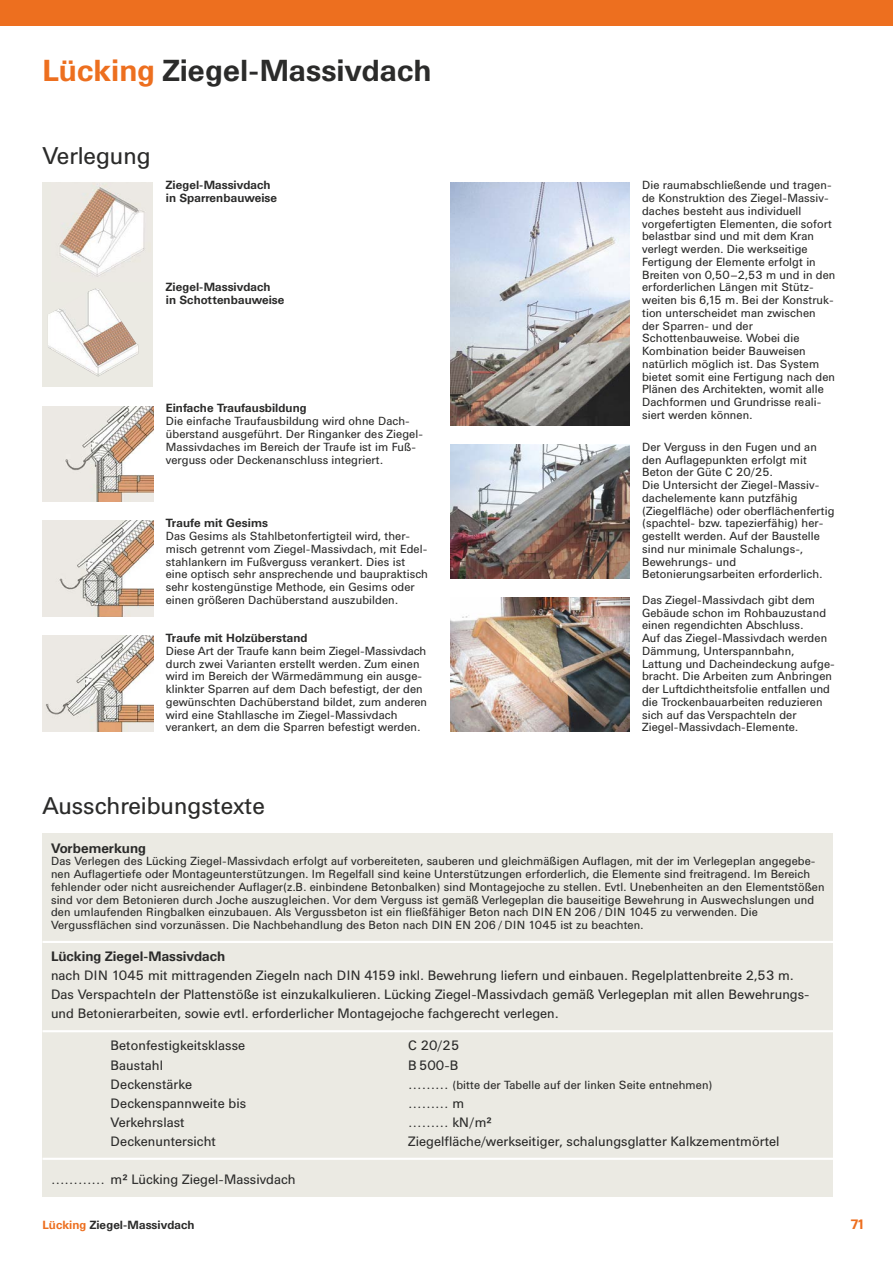
<style>
.page{position:relative;width:893px;height:1263px;background:#fff}
.page>*{position:absolute;margin:0;border:0;box-sizing:border-box;transform-origin:0 0}
.t1{font:700 30px "Univers LU";letter-spacing:.005em;color:#2b2b2a}
.t2{font:24px "Univers LU";letter-spacing:-.005em;color:#2b2b2a}
.t3{font:13.5px/19.2px "Univers LU";color:#2b2b2a}
.t4{font:13.5px "Univers LU Regular TAB";color:#2b2b2a}
.t5{font:700 13.5px "Univers LU";color:#2b2b2a}
.t6{font:700 13.5px "Univers LU";color:#ed6f1f}
.t7{font:11.7px/12.8px "Univers LU";letter-spacing:.005em;color:#2b2b2a}
.t8{font:700 11.7px/12.8px "Univers LU";letter-spacing:.005em;color:#2b2b2a}
.s1{color:#ed6f1f}
.s2{font-family:"Univers LU Regular TAB";font-size:13.5px}
</style>
<div class="page">
<div style="left:0;top:0;width:893px;height:26px;background:#ed6f1f"></div>
<div style="left:43px;top:183px;width:110px;height:204px;background:#ebeae3"></div>
<img style="left:59px;top:187px;width:85px;height:90px">
<img style="left:43px;top:406px;width:110px;height:96px">
<img style="left:48px;top:288px;width:90px;height:89px">
<img style="left:43px;top:521px;width:110px;height:96px">
<img style="left:43px;top:636px;width:110px;height:95px">
<div style="left:43px;top:833px;width:790px;height:109px;background:#ebeae3"></div>
<div style="left:43px;top:942px;width:790px;height:89px;background:#ebeae3"></div>
<div style="left:43px;top:1031px;width:790px;height:166px;background:#ebeae3"></div>
<hr style="left:43px;top:941px;width:790px;height:2px;background:#fff">
<hr style="left:43px;top:1030px;width:790px;height:2px;background:#fff">
<hr style="left:43px;top:1158px;width:790px;height:2px;background:#fff">
<img style="left:451px;top:183px;width:178px;height:242px">
<img style="left:451px;top:444px;width:178px;height:134px">
<img style="left:451px;top:597px;width:178px;height:134px">
<h1 class="t1" style="left:43px;top:60px;width:390px"><span class="s1">Lücking</span> Ziegel-Massivdach</h1>
<h2 class="t2" style="left:43px;top:147px;width:110px">Verlegung</h2>
<p class="t8" style="left:166px;top:180px;width:113px">Ziegel-Massivdach in Sparrenbauweise</p>
<p class="t8" style="left:166px;top:282px;width:120px">Ziegel-Massivdach<br>in Schottenbauweise</p>
<p class="t8" style="left:166px;top:403px;width:142px">Einfache Traufausbildung</p>
<p class="t7" style="left:166px;top:416px;width:259px">Die einfache Trau f ausbildung wird ohne Dach - über stand aus geführt. Der Ringanker des Ziegel-Massiv daches im Bereich der Traufe ist im Fuß - verguss oder Deckenanschluss integriert.</p>
<p class="t8" style="left:166px;top:518px;width:104px">Traufe mit Gesims</p>
<p class="t7" style="left:166px;top:531px;width:264px">Das Gesims als Stahl betonfertig teil wird, ther&shy;misch getrennt vom Ziegel-Mas siv dach, mit Edel - stahl an kern im Fußverguss ver ankert. Dies ist eine optisch sehr ansprechende und bau prak tisch sehr kosten günstige Methode, ein Gesims oder einen größeren Dachüberstand auszubilden.</p>
<p class="t8" style="left:166px;top:633px;width:143px">Traufe mit Holzüber stand</p>
<p class="t7" style="left:166px;top:646px;width:263px">Diese Art der Traufe kann beim Ziegel-Massiv dach durch zwei Varianten er stellt werden. Zum einen wird im Bereich der Wärme däm mung ein ausge - klinkter Sparren auf dem Dach be festigt, der den gewünsch ten Dach über stand bildet, zum anderen wird eine Stahl lasche im Ziegel-Massiv dach verankert, an dem die Sparren befestigt werden.</p>
<p class="t7" style="left:642px;top:180px;width:195px">Die raumabschließende und tra gen - de Konstruktion des Ziegel-Massiv - daches besteht aus individuell<br>vor gefertigten Elementen, die sofort belastbar sind und mit dem Kran verlegt werden. Die werkseitige<br>Ferti gung der Elemente erfolgt in<br>Breiten von 0,50–2,53 m und in den erforderlichen Längen mit Stütz - weiten bis 6,15 m. Bei der Kon struk - tion unterscheidet man zwischen der Sparren- und der<br>Schottenbauweise. Wobei die<br>Kombination beider Bauweisen natürlich möglich ist. Das System bietet somit eine Fertigung nach den<br>Plänen des Archi tekten, womit alle<br>Dachformen und Grundrisse reali&shy;siert werden können.</p>
<p class="t7" style="left:642px;top:441px;width:194px">Der Verguss in den Fugen und an den Auflagepunkten erfolgt mit<br>Beton der Güte C 20/25.<br>Die Unter sicht der Ziegel-Massiv - dachelemente kann putzfähig (Ziegelfläche) oder oberflächenfertig (spachtel- bzw. tapezierfähig) her - ge stellt werden. Auf der Baustelle sind nur minimale Schalungs-,<br>Bewehrungs- und<br>Betonierungsarbeiten erforderlich.</p>
<p class="t7" style="left:642px;top:594px;width:194px">Das Ziegel-Massivdach gibt dem Gebäude schon im Rohbauzustand einen regendichten Abschluss.<br>Auf das Ziegel-Massivdach werden Dämmung, Unterspannbahn, Lattung und Dacheindeckung aufge - bracht. Die Arbeiten zum An bringen der Luftdichtheitsfolie entfallen und die Trockenbauarbeiten reduzieren sich auf das Verspachteln der Ziegel-Massivdach-Elemente.</p>
<h2 class="t2" style="left:43px;top:797px;width:224px">Ausschreibungstexte</h2>
<p class="t5" style="left:51px;top:843px;width:97px">Vorbemerkung</p>
<p class="t7" style="left:51px;top:856px;width:775px">Das Verlegen des Lücking Ziegel-Massivdach erfolgt auf vorbereiteten, sauberen und gleichmäßigen Auflagen, mit der im Verlegeplan angegebe&shy;nen Auflagertiefe oder Montageunterstützungen. Im Regelfall sind keine Unterstützungen erforderlich, die Elemente sind freitragend. Im Bereich fehlender oder nicht ausreichender Auflager(z.B. einbindene Betonbalken) sind Montagejoche zu stellen. Evtl. Unebenheiten an den Elementstößen sind vor dem Betonieren durch Joche auszugleichen. Vor dem Verguss ist gemäß Verlegeplan die bauseitige Bewehrung in Auswechslungen und den umlaufenden Ringbalken einzubauen. Als Vergussbeton ist ein fließfähiger Beton nach DIN EN 206 / DIN 1045 zu verwenden. Die Vergussflächen sind vorzunässen. Die Nachbehandlung des Beton nach DIN EN 206 / DIN 1045 ist zu beachten.</p>
<p class="t5" style="left:51px;top:951px;width:176px">Lücking Ziegel-Massivdach</p>
<p class="t3" style="left:51px;top:967px;width:760px">nach DIN 1045 mit mittragenden Ziegeln nach DIN 4159 inkl. Bewehrung liefern und einbauen. Regelplattenbreite 2,53 m.<br>Das Verspachteln der Plattenstöße ist einzukalkulieren. Lücking Ziegel-Massivdach gemäß Verlegeplan mit allen Bewehrungs&shy;und Betonierarbeiten, sowie evtl. erforderlicher Montagejoche fachgerecht verlegen.</p>
<p class="t4" style="left:111px;top:1041px;width:136px">Betonfestigkeitsklasse</p>
<p class="t4" style="left:408px;top:1041px;width:53px">C 20/25</p>
<p class="t4" style="left:111px;top:1060px;width:54px">Baustahl</p>
<p class="t4" style="left:408px;top:1060px;width:52px">B 500-B</p>
<p class="t4" style="left:111px;top:1079px;width:83px">Deckenstärke</p>
<p class="t7" style="left:408px;top:1079px;width:306px"><span class="s2">………</span> (bitte der Tabelle auf der linken Seite entnehmen)</p>
<p class="t4" style="left:111px;top:1098px;width:137px">Deckenspannweite bis</p>
<p class="t4" style="left:408px;top:1098px;width:58px">……… m</p>
<p class="t4" style="left:111px;top:1117px;width:76px">Verkehrslast</p>
<p class="t4" style="left:408px;top:1117px;width:85px">……… kN/m²</p>
<p class="t4" style="left:111px;top:1136px;width:107px">Deckenuntersicht</p>
<p class="t4" style="left:408px;top:1136px;width:373px">Ziegelfläche/werkseitiger, schalungsglatter Kalkzementmörtel</p>
<p class="t3" style="left:51px;top:1171px;width:246px">………… m² Lücking Ziegel-Massivdach</p>
<p class="t8" style="left:43px;top:1219px;width:154px"><span class="s1">Lücking</span> Ziegel-Massivdach</p>
<p class="t6" style="left:850px;top:1219px;width:16px">71</p>
</div>
